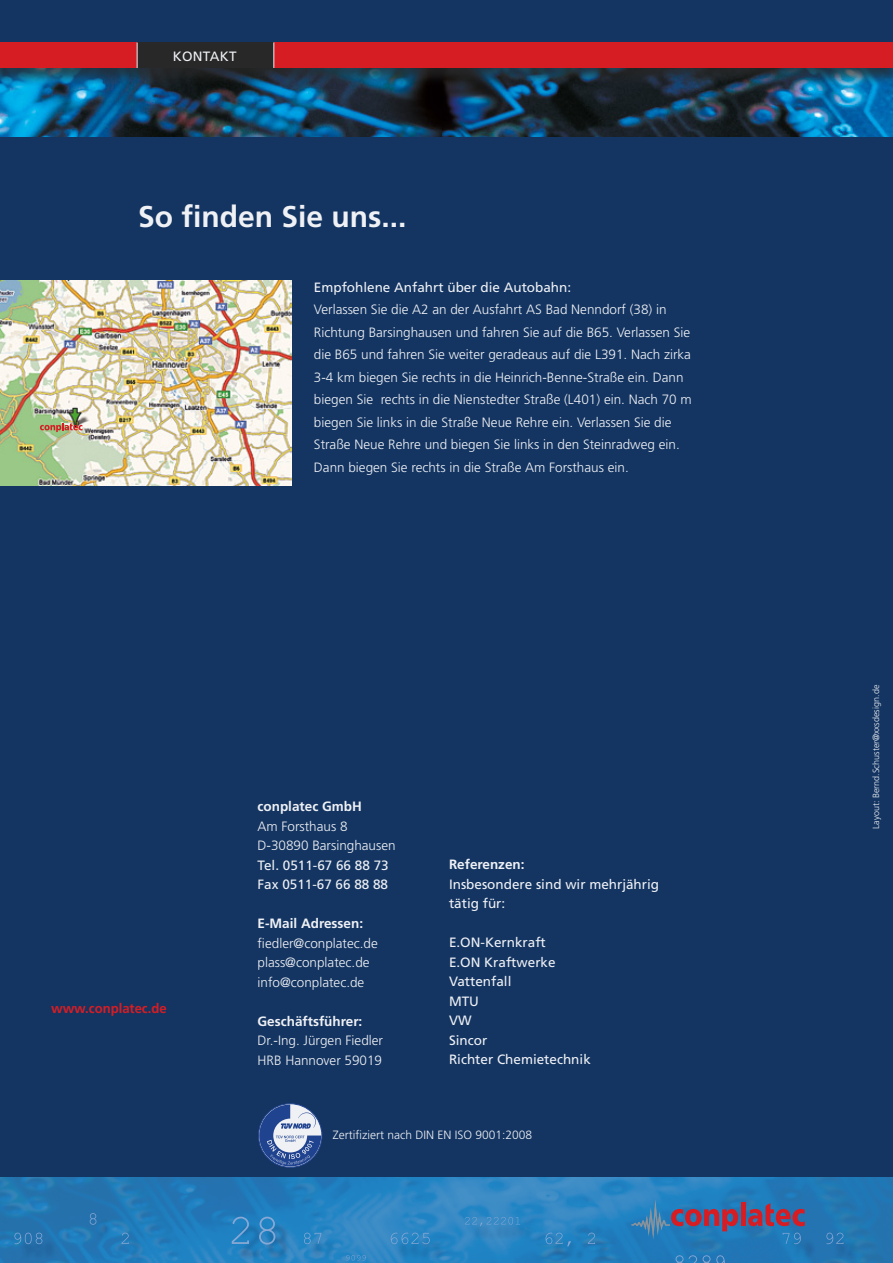
<style>
.page{position:relative;width:893px;height:1263px;background:#143562}
.page>*{position:absolute;margin:0;border:0;box-sizing:border-box;transform-origin:0 0}
.t1{font:700 30px "Frutiger";color:#eff1f5}
.t2{font:300 13.5px/22.5px "Frutiger";color:#eff1f5}
.t3{font:13.5px/19.5px "Frutiger";color:#eff1f5}
.t4{font:700 13.5px "Frutiger";color:#eff1f5}
.t5{font:700 13.5px "Frutiger";color:#d61d24}
.t6{font:300 12px "Frutiger";color:#eff1f5}
.t7{font:300 9px "Frutiger";color:#eff1f5}
</style>
<div class="page">
<img style="left:441px;top:86px;width:452px;height:50px">
<img style="left:0;top:86px;width:441px;height:50px">
<div style="left:0;top:42px;width:893px;height:44px;background:#282828;opacity:.75"></div>
<div style="left:0;top:43px;width:893px;height:25px;background:#d61d24"></div>
<img style="left:0;top:1178px;width:893px;height:85px">
<div style="left:137px;top:43px;width:137px;height:25px;background:#282828"></div>
<svg style="left:137px;top:43px;width:1px;height:25px"></svg>
<svg style="left:273px;top:42px;width:1px;height:26px"></svg>
<img style="left:0;top:281px;width:291px;height:204px">
<svg style="left:259px;top:1104px;width:62px;height:62px"></svg>
<svg style="left:40px;top:423px;width:42px;height:9px"></svg>
<svg style="left:14px;top:1199px;width:829px;height:64px;background:#2c7cb8"></svg>
<p class="t3" style="left:173px;top:47px;width:65px">KONTAKT</p>
<h1 class="t1" style="left:138px;top:199px;width:270px">So finden Sie uns...</h1>
<p class="t3" style="left:314px;top:277px;width:259px">Empfohlene Anfahrt über die Autobahn:</p>
<p class="t2" style="left:314px;top:299px;width:379px">Verlassen Sie die A2 an der Ausfahrt AS Bad Nenndorf (38) in Richtung Barsinghausen und fahren Sie auf die B65. Verlassen Sie die B65 und fahren Sie weiter geradeaus auf die L391. Nach zirka 3-4 km biegen Sie rechts in die Heinrich-Benne-Straße ein. Dann biegen Sie rechts in die Nienstedter Straße (L401) ein. Nach 70 m biegen Sie links in die Straße Neue Rehre ein. Verlassen Sie die Straße Neue Rehre und biegen Sie links in den Steinradweg ein.<br>Dann biegen Sie rechts in die Straße Am Forsthaus ein.</p>
<p class="t5" style="left:51px;top:1000px;width:117px">www.conplatec.de</p>
<p class="t4" style="left:258px;top:799px;width:106px">conplatec GmbH</p>
<p class="t2" style="left:258px;top:817px;width:140px;line-height:19.5px">Am Forsthaus 8<br>D-30890 Barsinghausen</p>
<p class="t3" style="left:258px;top:855px;width:133px">Tel. 0511-67 66 88 73<br>Fax 0511-67 66 88 88</p>
<p class="t4" style="left:258px;top:916px;width:107px">E-Mail Adressen:</p>
<p class="t2" style="left:258px;top:933px;width:122px;line-height:19.5px">fiedler@conplatec.de plass@conplatec.de info@conplatec.de</p>
<p class="t4" style="left:258px;top:1013px;width:106px">Geschäftsführer:</p>
<p class="t2" style="left:258px;top:1031px;width:127px;line-height:19.5px">Dr.-Ing. Jürgen Fiedler<br>HRB Hannover 59019</p>
<p class="t4" style="left:449px;top:857px;width:77px">Referenzen:</p>
<p class="t3" style="left:449px;top:874px;width:212px">Insbesondere sind wir mehrjährig tätig für:</p>
<p class="t3" style="left:449px;top:933px;width:143px">E.ON-Kernkraft<br>E.on Kraftwerke<br>Vattenfall<br>MTU<br>VW<br>Sincor<br>Richter Chemietechnik</p>
<p class="t6" style="left:333px;top:1128px;width:201px">Zertifiziert nach DIN EN ISO 9001:2008</p>
<p class="t7" style="left:871px;top:829px;width:145px;rotate:-90deg">Layout: Bernd.Schuster@xxsdesign.de</p>
</div>
